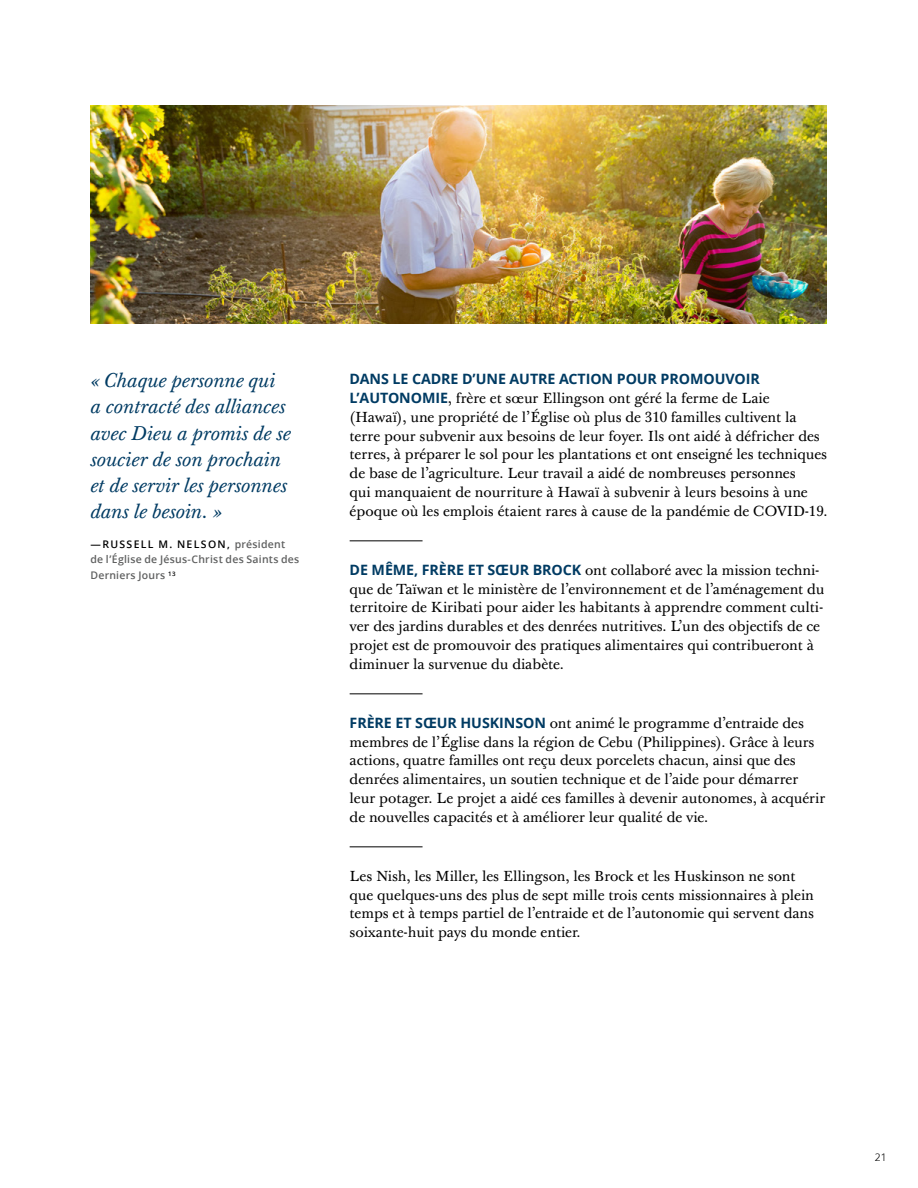
<style>
.page{position:relative;width:918px;height:1188px;background:#fff}
.page>*{position:absolute;margin:0;border:0;box-sizing:border-box;transform-origin:0 0}
.para_PullQuoteLeftBl{font:italic 19.5px/26.2px "Mc Kaylds Lat";color:#003b63}
.para_StoryFocusedCop{font:14.25px/18.8px "Mc Kaylds Lat";letter-spacing:-.005em;color:#000}
.para_Level2RegularTe{font:14.25px/18.8px "Mc Kaylds Lat";letter-spacing:-.005em;color:#000}
.para_PullQuoteSource{font:600 10.5px/15.8px "Zoramlds Lat";letter-spacing:.025em;color:#5f6060}
.t1{font:10.5px "Zoramlds Lat";color:#000}
.s1{color:#000}
.s2{font-family:"Zoramlds Lat";font-weight:700;color:#003b63}
</style>
<div class="page">
<img style="left:90px;top:105px;width:737px;height:218px">
<hr style="left:350px;top:541px;width:73px;height:1px;background:#000">
<hr style="left:350px;top:694px;width:73px;height:1px;background:#000">
<hr style="left:350px;top:847px;width:73px;height:1px;background:#000">
<p class="para_PullQuoteLeftBl" style="left:90px;top:367px;width:202px">« Chaque personne qui<br>a contracté des alliances avec Dieu a promis de se soucier de son prochain et de servir les personnes dans le besoin. »</p>
<p class="para_PullQuoteSource" style="left:90px;top:536px;width:210px"><span class="s1">—RUSSELL M. NELSON,</span> président de l’Église de Jésus-Christ des Saints des<br>Derniers Jours <sup>13</sup></p>
<p class="para_Level2RegularTe" style="left:350px;top:370px;width:479px"><span class="s2">DANS LE CADRE D’UNE AUTRE ACTION POUR PROMOUVOIR L’AUTONOMIE</span>, frère et sœur Ellingson ont géré la ferme de Laie (Hawaï), une propriété de l’Église où plus de 310 familles cultivent la terre pour subvenir aux besoins de leur foyer. Ils ont aidé à défricher des terres, à préparer le sol pour les plantations et ont enseigné les techniques de base de l’agriculture. Leur travail a aidé de nombreuses personnes<br>qui manquaient de nourriture à Hawaï à subvenir à leurs besoins à une époque où les emplois étaient rares à cause de la pandémie de COVID-19.</p>
<p class="para_StoryFocusedCop" style="left:350px;top:561px;width:476px"><span class="s2">DE MÊME, FRÈRE ET SŒUR BROCK</span> ont collaboré avec la mission techni&shy;que de Taïwan et le ministère de l’environnement et de l’aménagement du territoire de Kiribati pour aider les habitants à apprendre comment culti&shy;ver des jardins durables et des denrées nutritives. L’un des objectifs de ce projet est de promouvoir des pratiques alimentaires qui contribueront à diminuer la survenue du diabète.</p>
<p class="para_StoryFocusedCop" style="left:350px;top:714px;width:477px"><span class="s2">FRÈRE ET SŒUR HUSKINSON</span> ont animé le programme d’entraide des membres de l’Église dans la région de Cebu (Philippines). Grâce à leurs actions, quatre familles ont reçu deux porcelets chacun, ainsi que des denrées alimentaires, un soutien technique et de l’aide pour démarrer leur potager. Le projet a aidé ces familles à devenir autonomes, à acquérir de nouvelles capacités et à améliorer leur qualité de vie.</p>
<p class="para_StoryFocusedCop" style="left:350px;top:867px;width:466px">Les Nish, les Miller, les Ellingson, les Brock et les Huskinson ne sont que quelques-uns des plus de sept mille trois cents missionnaires à plein temps et à temps partiel de l’entraide et de l’autonomie qui servent dans soixante-huit pays du monde entier.</p>
<p class="t1" style="left:875px;top:1149px;width:14px">21</p>
</div>
